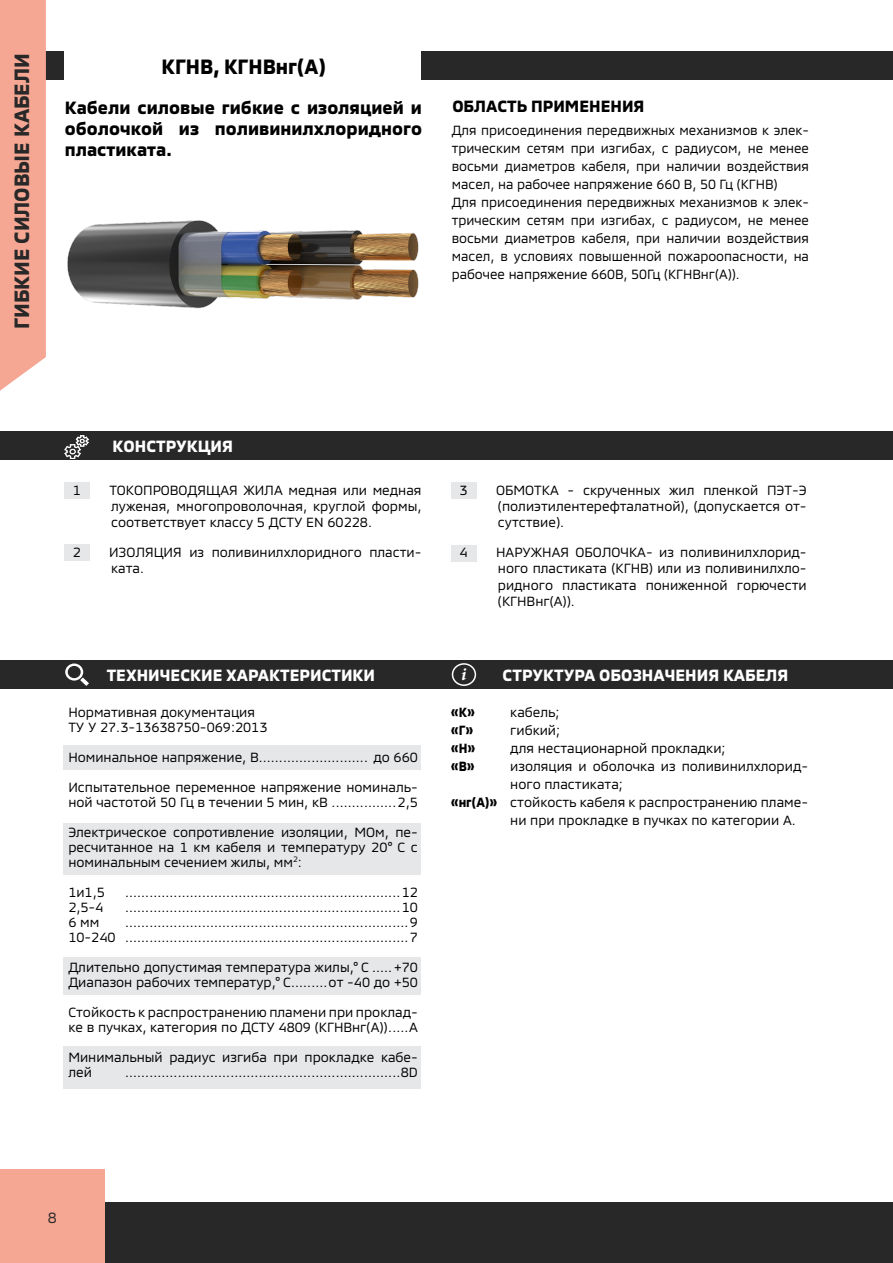
<style>
.page{position:relative;width:893px;height:1263px;background:#fff}
.page>*{position:absolute;margin:0;border:0;box-sizing:border-box;transform-origin:0 0}
.t1{font:700 21px "MMCOFFICE";color:#292829}
.t2{font:700 21px "MMCOFFICE";color:#000}
.t3{font:700 18px/21px "MMCOFFICE";color:#000;text-align:justify}
.t4{font:italic 700 18px "Minion Pro";color:#fff}
.t5{font:700 16.5px "MMCOFFICE";color:#fff}
.t6{font:700 16.5px "MMCOFFICE";color:#000}
.t7{font:15px "MMCOFFICE";color:#292829}
.t8{font:13.5px/18px "MMCOFFICE";color:#000}
.t9{font:700 13.5px/18px "MMCOFFICE";color:#000;scale:.93 1}
</style>
<div class="page">
<div style="left:11px;top:1202px;width:882px;height:61px;background:#292829"></div>
<div style="left:0;top:1168px;width:105px;height:95px;background:#f5a793"></div>
<div style="left:0;top:51px;width:893px;height:29px;background:#292829"></div>
<div style="left:0;top:0;width:46px;height:391px;background:#f5a793"></div>
<div style="left:64px;top:745px;width:357px;height:24px;background:#e6e7e8"></div>
<div style="left:64px;top:823px;width:357px;height:51px;background:#e6e7e8"></div>
<div style="left:64px;top:957px;width:357px;height:38px;background:#e6e7e8"></div>
<div style="left:64px;top:1046px;width:357px;height:43px;background:#e6e7e8"></div>
<img style="left:67px;top:220px;width:352px;height:89px">
<div style="left:0;top:431px;width:893px;height:29px;background:#292829"></div>
<img style="left:65px;top:435px;width:24px;height:23px">
<div style="left:0;top:660px;width:893px;height:29px;background:#292829"></div>
<svg style="left:65px;top:663px;width:24px;height:23px"></svg>
<div style="left:452px;top:663px;width:24px;height:23px;border:2px solid #fff;border-radius:50%"></div>
<div style="left:65px;top:46px;width:356px;height:37px;background:#fff"></div>
<div style="left:64px;top:483px;width:25px;height:16px;background:#e6e7e8"></div>
<div style="left:64px;top:545px;width:25px;height:16px;background:#e6e7e8"></div>
<div style="left:451px;top:483px;width:25px;height:16px;background:#e6e7e8"></div>
<div style="left:451px;top:545px;width:25px;height:17px;background:#e6e7e8"></div>
<h1 class="t1" style="left:5px;top:329px;width:277px;rotate:-90deg">ГИБКИЕ СИЛОВЫЕ КАБЕЛИ</h1>
<h1 class="t2" style="left:161px;top:50px;width:166px">КГНВ, КГНВнг(А)</h1>
<h2 class="t3" style="left:65px;top:95px;width:359px">Кабели силовые гибкие с изоляцией и оболочкой из поливинилхлоридного пластиката.</h2>
<p class="t6" style="left:452px;top:94px;width:194px">ОБЛАСТЬ ПРИМЕНЕНИЯ</p>
<p class="t8" style="left:452px;top:120px;width:359px">Для присоединения передвижных механизмов к элек&shy;трическим сетям при изгибах, с радиусом, не менее восьми диаметров кабеля, при наличии воздействия масел, на рабочее напряжение 660 В, 50 Гц (КГНВ)<br>Для присоединения передвижных механизмов к элек&shy;трическим сетям при изгибах, с радиусом, не менее восьми диаметров кабеля, при наличии воздействия масел, в условиях повышенной пожароопасности, на рабочее напряжение 660В, 50Гц (КГНВнг(А)).</p>
<p class="t5" style="left:113px;top:434px;width:122px">КОНСТРУКЦИЯ</p>
<p class="t8" style="left:73px;top:479px;width:10px">1</p>
<p class="t8" style="left:109px;top:480px;width:314px;line-height:16.2px;text-align:justify">ТОКОПРОВОДЯЩАЯ ЖИЛА медная или медная луженая, многопроволочная, круглой формы, соответствует классу 5 ДСТУ EN 60228.</p>
<p class="t8" style="left:73px;top:542px;width:10px">2</p>
<p class="t8" style="left:109px;top:543px;width:314px;line-height:16.2px">ИЗОЛЯЦИЯ из поливинилхлоридного пласти&shy;ката.</p>
<p class="t8" style="left:460px;top:479px;width:10px">3</p>
<p class="t8" style="left:496px;top:480px;width:312px;line-height:16.2px;text-align:justify">ОБМОТКА - скрученных жил пленкой ПЭТ-Э (полиэтилентерефталатной), (допускается от&shy;сутствие).</p>
<p class="t8" style="left:460px;top:542px;width:10px">4</p>
<p class="t8" style="left:496px;top:543px;width:312px;line-height:16.2px;text-align:justify">НАРУЖНАЯ ОБОЛОЧКА- из поливинилхлорид&shy;ного пластиката (КГНВ) или из поливинилхло&shy;ридного пластиката пониженной горючести (КГНВнг(А)).</p>
<p class="t5" style="left:107px;top:662px;width:270px">ТЕХНИЧЕСКИЕ ХАРАКТЕРИСТИКИ</p>
<h2 class="t4" style="left:461px;top:661px;width:7px">і</h2>
<p class="t5" style="left:503px;top:662px;width:287px">СТРУКТУРА ОБОЗНАЧЕНИЯ КАБЕЛЯ</p>
<p class="t8" style="left:68px;top:703px;width:201px;line-height:15px">Нормативная документация<br>ТУ У 27.3-13638750-069:2013</p>
<p class="t8" style="left:68px;top:746px;width:351px">Номинальное напряжение, В........................... до 660</p>
<p class="t8" style="left:68px;top:778px;width:351px;line-height:15px">Испытательное переменное напряжение номиналь&shy;ной частотой 50 Гц в течении 5 мин, кВ ................2,5</p>
<p class="t8" style="left:68px;top:823px;width:351px;line-height:15px;text-align:justify">Электрическое сопротивление изоляции, МОм, пе&shy;ресчитанное на 1 км кабеля и температуру 20° С с номинальным сечением жилы, мм<sup>2</sup>:</p>
<p class="t8" style="left:68px;top:881px;width:38px">1и1,5</p>
<p class="t8" style="left:125px;top:881px;width:294px">....................................................................12</p>
<p class="t8" style="left:68px;top:896px;width:37px">2,5-4</p>
<p class="t8" style="left:125px;top:896px;width:294px">....................................................................10</p>
<p class="t8" style="left:68px;top:911px;width:33px">6 мм</p>
<p class="t8" style="left:68px;top:913px;width:351px;line-height:15px;text-align:right">......................................................................9<br>10-240 ......................................................................7</p>
<p class="t8" style="left:68px;top:958px;width:351px;line-height:15px">Длительно допустимая температура жилы,° С .....+70<br>Диапазон рабочих температур,° С.........от -40 до +50</p>
<p class="t8" style="left:68px;top:1003px;width:351px;line-height:15px">Стойкость к распространению пламени при проклад&shy;ке в пучках, категория по ДСТУ 4809 (КГНВнг(А)).....А</p>
<p class="t8" style="left:68px;top:1048px;width:351px;line-height:15px">Минимальный радиус изгиба при прокладке кабе&shy;лей</p>
<p class="t8" style="left:125px;top:1061px;width:294px">....................................................................8D</p>
<p class="t9" style="left:451px;top:701px;width:28px">«К» «Г» «Н» «В»</p>
<p class="t9" style="left:451px;top:791px;width:52px">«нг(А)»</p>
<p class="t8" style="left:510px;top:701px;width:299px">кабель;<br>гибкий;<br>для нестационарной прокладки;<br>изоляция и оболочка из поливинилхлорид&shy;ного пластиката;<br>стойкость кабеля к распространению пламе&shy;ни при прокладке в пучках по категории А.</p>
<p class="t7" style="left:48px;top:1206px;width:11px">8</p>
</div>
